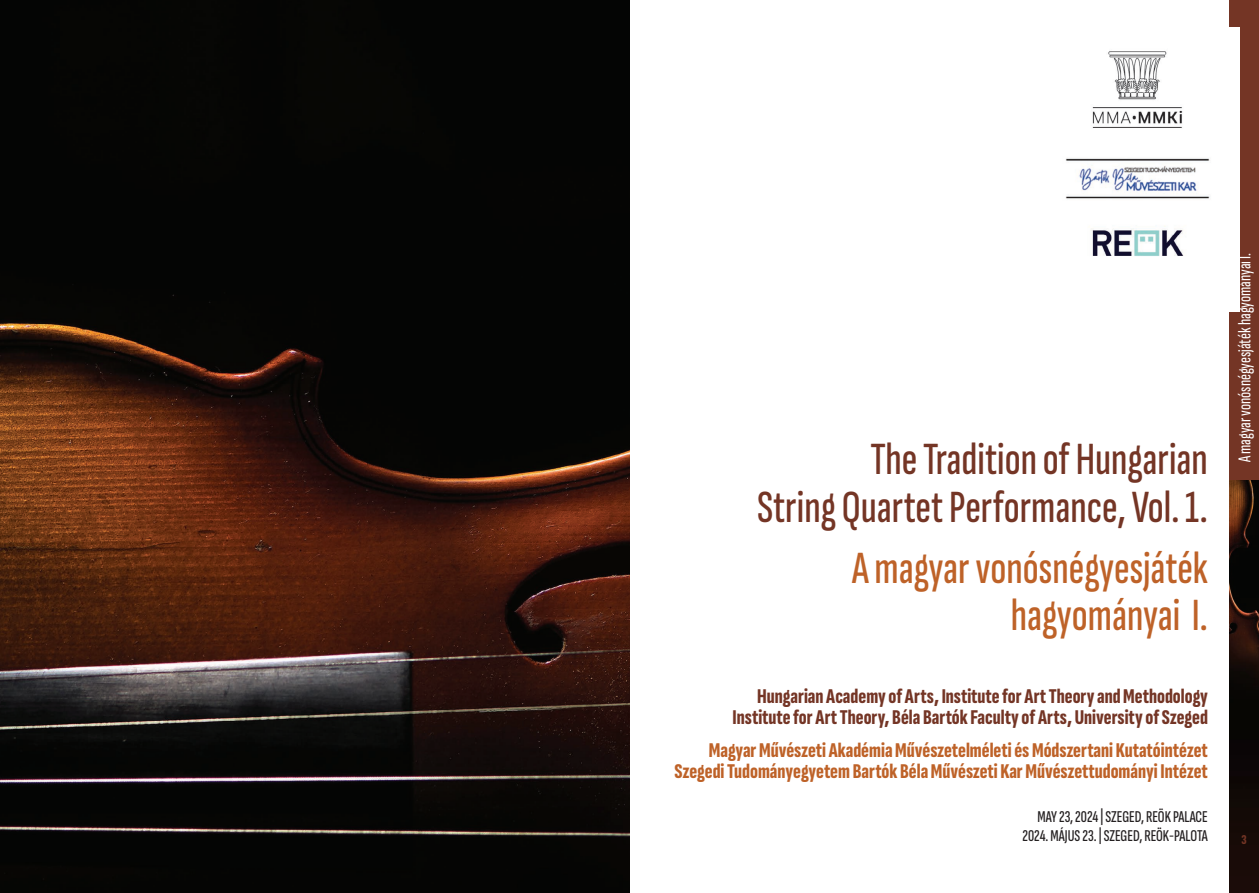
<style>
.page{position:relative;width:1259px;height:893px;background:#fff}
.page>*{position:absolute;margin:0;border:0;box-sizing:border-box;transform-origin:0 0}
.t1{font:500 extra-condensed 46.2px/47.7px "Sofia Sans";color:#743525;text-align:right}
.t2{font:500 extra-condensed 46.2px/47.7px "Sofia Sans";color:#be6228;text-align:right}
.t3{font:800 extra-condensed 21px/21px "Sofia Sans";color:#be6228;text-align:right}
.t4{font:800 extra-condensed 21px/21px "Sofia Sans";color:#743525;text-align:right}
.t5{font:extra-condensed 18px "Sofia Sans";color:#fff}
.t6{font:500 extra-condensed 16.5px/19.5px "Sofia Sans";color:#231f20;text-align:right}
.t7{font:800 extra-condensed 13.5px "Sofia Sans";color:#743525}
</style>
<div class="page">
<div style="left:1229px;top:0;width:30px;height:480px;background:#743525"></div>
<img style="left:1229px;top:480px;width:30px;height:413px">
<img style="left:1065px;top:27px;width:174px;height:284px">
<img style="left:0;top:0;width:629px;height:893px">
<h1 class="t1" style="left:757px;top:435px;width:452px">The Tradition of Hungarian<br>String Quartet Performance, Vol. 1.</h1>
<h1 class="t2" style="left:852px;top:544px;width:357px">A magyar vonósnégyesjáték hagyományai I.</h1>
<p class="t4" style="left:732px;top:685px;width:477px">Hungarian Academy of Arts, Institute for Art Theory and Methodology<br>Institute for Art Theory, Béla Bartók Faculty of Arts, University of Szeged</p>
<p class="t3" style="left:674px;top:739px;width:535px">Magyar Művészeti Akadémia Művészetelméleti és Módszertani Kutatóintézet<br>Szegedi Tudományegyetem Bartók Béla Művészeti Kar Művészettudományi Intézet</p>
<p class="t6" style="left:1022px;top:806px;width:187px">May 23, 2024 | Szeged, Reök Palace<br>2024. május 23. | Szeged, Reök-palota</p>
<p class="t5" style="left:1234px;top:462px;width:211px;rotate:-90deg">A magyar vonósnégyesjáték hagyományai I.</p>
<p class="t7" style="left:1241px;top:831px;width:7px">3</p>
</div>
